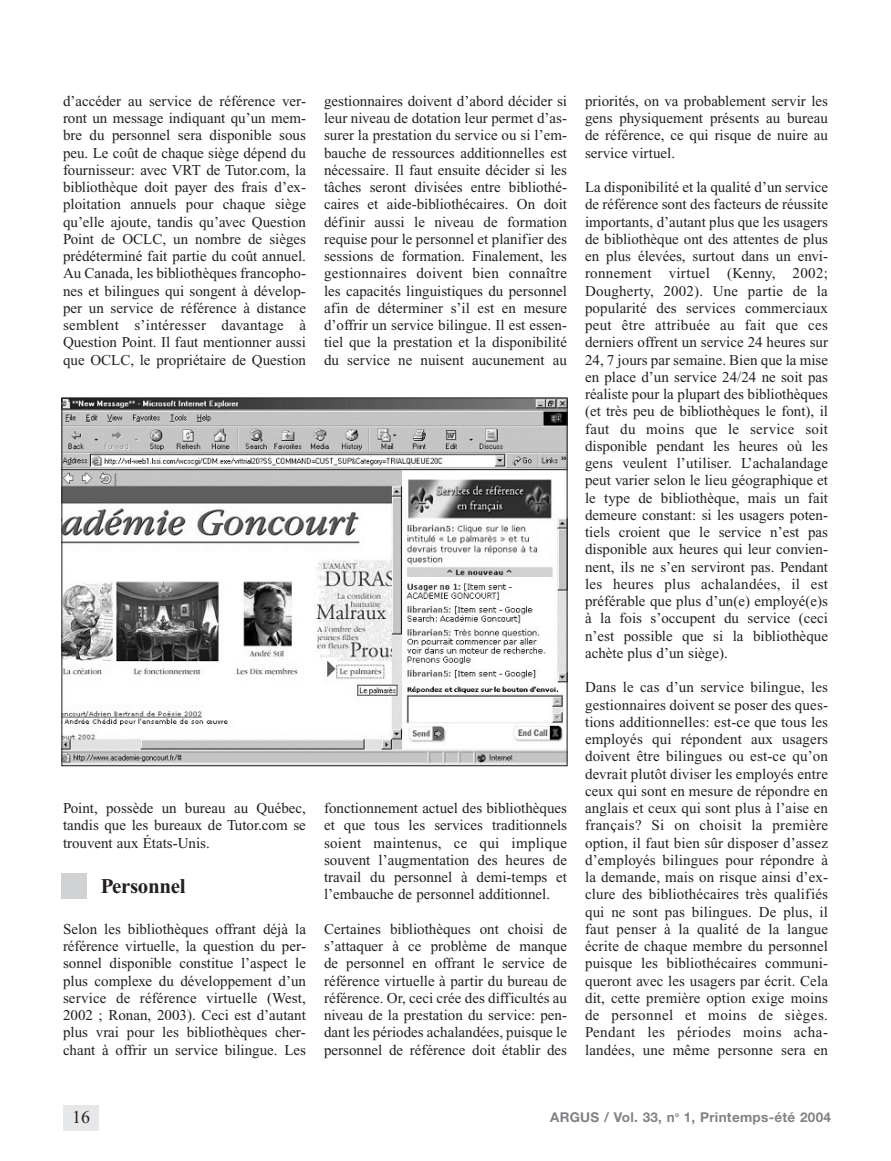
<style>
.page{position:relative;width:891px;height:1161px;background:#fff}
.page>*{position:absolute;margin:0;border:0;box-sizing:border-box;transform-origin:0 0}
.t1{font:700 21px "Times";letter-spacing:-.015em;color:#231f20}
.t2{font:18px "Times";color:#231f20}
.t3{font:15px/17.2px "Times";color:#231f20;text-align:justify}
.t4{font:700 13.5px "Helvetica Neue";letter-spacing:.02em;color:#808285}
</style>
<div class="page">
<div style="left:63px;top:1106px;width:36px;height:25px;background:#e6e7e9"></div>
<div style="left:62px;top:873px;width:25px;height:26px;background:#d1d2d4"></div>
<img style="left:64px;top:400px;width:501px;height:364px">
<p class="t3" style="left:63px;top:94px;width:245px">d’accéder au service de référence ver&shy;ront un message indiquant qu’un mem&shy;bre du personnel sera disponible sous peu. Le coût de chaque siège dépend du fournisseur: avec VRT de Tutor.com, la bibliothèque doit payer des frais d’ex&shy;ploitation annuels pour chaque siège qu’elle ajoute, tandis qu’avec Question Point de OCLC, un nombre de sièges prédéterminé fait partie du coût annuel.<br>Au Canada, les bibliothèques francopho&shy;nes et bilingues qui songent à dévelop&shy;per un service de référence à distance semblent s’intéresser davantage à Question Point. Il faut mentionner aussi que OCLC, le propriétaire de Question</p>
<p class="t3" style="left:63px;top:801px;width:244px">Point, possède un bureau au Québec, tandis que les bureaux de Tutor.com se trouvent aux États-Unis.</p>
<h1 class="t1" style="left:101px;top:878px;width:86px">Personnel</h1>
<p class="t3" style="left:63px;top:922px;width:245px">Selon les bibliothèques offrant déjà la référence virtuelle, la question du per&shy;sonnel disponible constitue l’aspect le plus complexe du développement d’un service de référence virtuelle (West, 2002 ; Ronan, 2003). Ceci est d’autant plus vrai pour les bibliothèques cher&shy;chant à offrir un service bilingue. Les</p>
<p class="t3" style="left:324px;top:94px;width:245px">gestionnaires doivent d’abord décider si leur niveau de dotation leur permet d’as&shy;surer la prestation du service ou si l’em&shy;bauche de ressources additionnelles est nécessaire. Il faut ensuite décider si les tâches seront divisées entre bibliothé&shy;caires et aide-bibliothécaires. On doit définir aussi le niveau de formation requise pour le personnel et planifier des sessions de formation. Finalement, les gestionnaires doivent bien connaître les capacités linguistiques du personnel afin de déterminer s’il est en mesure d’offrir un service bilingue. Il est essen&shy;tiel que la prestation et la disponibilité du service ne nuisent aucunement au</p>
<p class="t3" style="left:324px;top:801px;width:245px">fonctionnement actuel des bibliothèques et que tous les services traditionnels soient maintenus, ce qui implique souvent l’augmentation des heures de travail du personnel à demi-temps et l’embauche de personnel additionnel.</p>
<p class="t3" style="left:324px;top:922px;width:245px">Certaines bibliothèques ont choisi de s’attaquer à ce problème de manque de personnel en offrant le service de référence virtuelle à partir du bureau de référence. Or, ceci crée des difficultés au niveau de la prestation du service: pen&shy;dant les périodes achalandées, puisque le personnel de référence doit établir des</p>
<p class="t3" style="left:585px;top:94px;width:245px">priorités, on va probablement servir les gens physiquement présents au bureau de référence, ce qui risque de nuire au service virtuel.</p>
<p class="t3" style="left:585px;top:180px;width:245px">La disponibilité et la qualité d’un service de référence sont des facteurs de réussite importants, d’autant plus que les usagers de bibliothèque ont des attentes de plus en plus élevées, surtout dans un envi&shy;ronnement virtuel (Kenny, 2002; Dougherty, 2002). Une partie de la popularité des services commerciaux peut être attribuée au fait que ces derniers offrent un service 24 heures sur 24, 7 jours par semaine. Bien que la mise en place d’un service 24/24 ne soit pas réaliste pour la plupart des bibliothèques (et très peu de bibliothèques le font), il faut du moins que le service soit disponible pendant les heures où les gens veulent l’utiliser. L’achalandage peut varier selon le lieu géographique et le type de bibliothèque, mais un fait demeure constant: si les usagers poten&shy;tiels croient que le service n’est pas disponible aux heures qui leur convien&shy;nent, ils ne s’en serviront pas. Pendant les heures plus achalandées, il est préférable que plus d’un(e) employé(e)s à la fois s’occupent du service (ceci n’est possible que si la bibliothèque achète plus d’un siège).</p>
<p class="t3" style="left:585px;top:680px;width:245px">Dans le cas d’un service bilingue, les gestionnaires doivent se poser des ques&shy;tions additionnelles: est-ce que tous les employés qui répondent aux usagers doivent être bilingues ou est-ce qu’on devrait plutôt diviser les employés entre ceux qui sont en mesure de répondre en anglais et ceux qui sont plus à l’aise en français? Si on choisit la première option, il faut bien sûr disposer d’assez d’employés bilingues pour répondre à la demande, mais on risque ainsi d’ex&shy;clure des bibliothécaires très qualifiés qui ne sont pas bilingues. De plus, il faut penser à la qualité de la langue écrite de chaque membre du personnel puisque les bibliothécaires communi&shy;queront avec les usagers par écrit. Cela dit, cette première option exige moins de personnel et moins de sièges.<br>Pendant les périodes moins acha&shy;landées, une même personne sera en</p>
<p class="t2" style="left:72px;top:1110px;width:19px">16</p>
<p class="t4" style="left:550px;top:1112px;width:282px">ARGUS / Vol. 33, n<sup>o</sup> 1, Printemps-été 2004</p>
</div>
